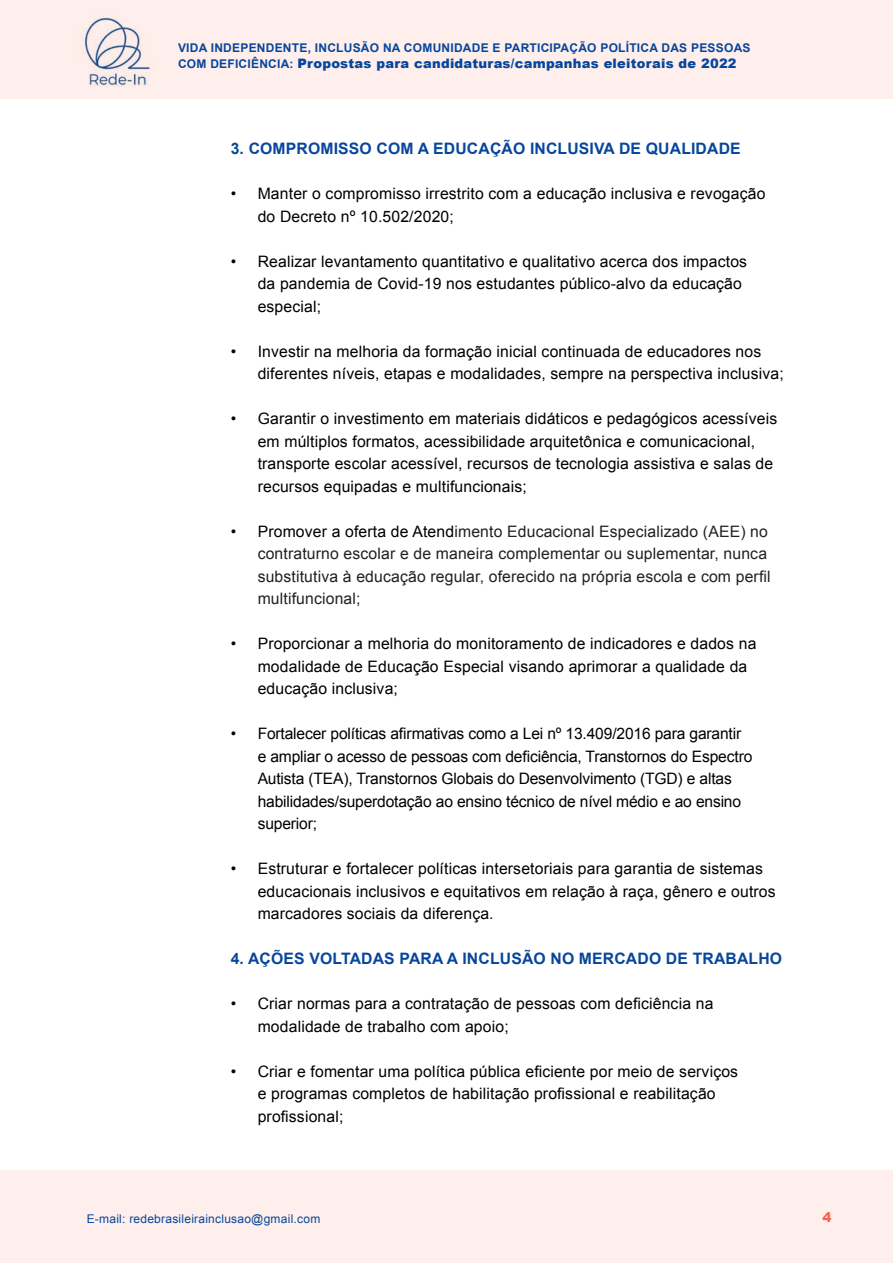
<style>
.page{position:relative;width:893px;height:1263px;background:#fff}
.page>*{position:absolute;margin:0;border:0;box-sizing:border-box;transform-origin:0 0}
.t1{font:15.75px/22.5px "Arial";letter-spacing:.01em;color:#000}
.t2{font:15.75px/22.5px "Arial";letter-spacing:-.01em;color:#000}
.t3{font:15.75px/22.5px "Arial";letter-spacing:.01em;color:#202124}
.Subtitulo{font:700 15.75px "Arial";letter-spacing:.01em;color:#07469b}
.t4{font:900 13.5px "Arial";color:#ff6145}
.t5{font:900 13.05px "Arial";letter-spacing:.02em;color:#07469b}
.t6{font:700 12px "Arial";letter-spacing:.02em;color:#07469b}
.t7{font:12px "Arial";letter-spacing:.02em;color:#07469b}
.s1{font-weight:700;font-size:12px}
.s2{color:#000}
</style>
<div class="page">
<div style="left:0;top:1170px;width:893px;height:93px;background:#ffefec"></div>
<div style="left:0;top:0;width:893px;height:99px;background:#ffefec"></div>
<img style="left:79px;top:17px;width:71px;height:70px">
<p class="t6" style="left:178px;top:40px;width:574px">VIDA INDEPENDENTE, INCLUSÃO NA COMUNIDADE E PARTICIPAÇÃO POLÍTICA DAS PESSOAS</p>
<p class="t5" style="left:178px;top:54px;width:560px"><span class="s1">COM DEFICIÊNCIA:</span> Propostas para candidaturas/campanhas eleitorais de 2022</p>
<p class="Subtitulo" style="left:231px;top:138px;width:512px">3. COMPROMISSO COM A EDUCAÇÃO INCLUSIVA DE QUALIDADE</p>
<p class="t1" style="left:258px;top:183px;width:509px;text-indent:-27px">• Manter o compromisso irrestrito com a educação inclusiva e revogação do Decreto nº 10.502/2020;</p>
<p class="t1" style="left:258px;top:250px;width:491px;text-indent:-27px">• Realizar levantamento quantitativo e qualitativo acerca dos impactos da pandemia de Covid-19 nos estudantes público-alvo da educação especial;</p>
<p class="t1" style="left:258px;top:340px;width:528px;text-indent:-27px">• Investir na melhoria da formação inicial continuada de educadores nos diferentes níveis, etapas e modalidades, sempre na perspectiva inclusiva;</p>
<p class="t1" style="left:258px;top:408px;width:521px;text-indent:-27px">• Garantir o investimento em materiais didáticos e pedagógicos acessíveis em múltiplos formatos, acessibilidade arquitetônica e comunicacional, transporte escolar acessível, recursos de tecnologia assistiva e salas de recursos equipadas e multifuncionais;</p>
<p class="t3" style="left:258px;top:520px;width:514px;text-indent:-27px"><span class="s2">• Promover a oferta de Atend</span>imento Educacional Especializado (AEE) no contraturno escolar e de maneira complementar ou suplementar, nunca substitutiva à educação regular, oferecido na própria escola e com perfil multifuncional;</p>
<p class="t1" style="left:258px;top:633px;width:500px;text-indent:-27px">• Proporcionar a melhoria do monitoramento de indicadores e dados na modalidade de Educação Especial visando aprimorar a qualidade da educação inclusiva;</p>
<p class="t2" style="left:258px;top:723px;width:496px;text-indent:-27px">• Fortalecer políticas afirmativas como a Lei nº 13.409/2016 para garantir e ampliar o acesso de pessoas com deficiência, Transtornos do Espectro Autista (TEA), Transtornos Globais do Desenvolvimento (TGD) e altas habilidades/superdotação ao ensino técnico de nível médio e ao ensino superior;</p>
<p class="t1" style="left:258px;top:858px;width:520px;text-indent:-27px">• Estruturar e fortalecer políticas intersetoriais para garantia de sistemas educacionais inclusivos e equitativos em relação à raça, gênero e outros marcadores sociais da diferença.</p>
<p class="Subtitulo" style="left:231px;top:948px;width:553px">4. AÇÕES VOLTADAS PARA A INCLUSÃO NO MERCADO DE TRABALHO</p>
<p class="t1" style="left:258px;top:993px;width:457px;text-indent:-27px">• Criar normas para a contratação de pessoas com deficiência na modalidade de trabalho com apoio;</p>
<p class="t1" style="left:258px;top:1060px;width:482px;text-indent:-27px">• Criar e fomentar uma política pública eficiente por meio de serviços e programas completos de habilitação profissional e reabilitação profissional;</p>
<p class="t7" style="left:87px;top:1210px;width:235px">E-mail: redebrasileirainclusao@gmail.com</p>
<p class="t4" style="left:822px;top:1208px;width:11px">4</p>
</div>
